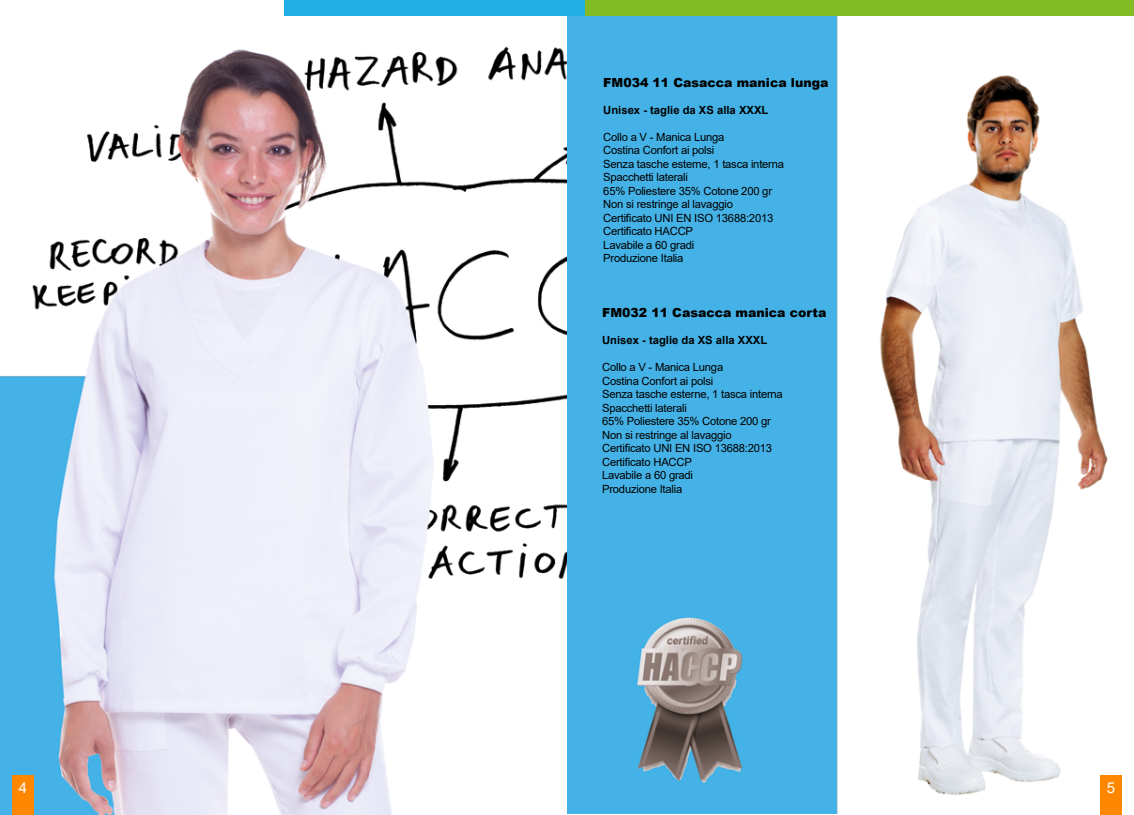
<style>
.page{position:relative;width:1134px;height:815px;background:#fff}
.page>*{position:absolute;margin:0;border:0;box-sizing:border-box;transform-origin:0 0}
.t1{font:15px "Arial";color:#fff}
.t2{font:900 12.5px "Arial";color:#000}
.t3{font:11.25px/13.5px "Arial";letter-spacing:-.02em;color:#000}
.t4{font:700 11.25px "Arial";color:#000}
</style>
<div class="page">
<img style="left:0;top:46px;width:567px;height:769px">
<img style="left:567px;top:16px;width:555px;height:798px">
<div style="left:285px;top:0;width:849px;height:16px;background:#83bb26"></div>
<div style="left:285px;top:0;width:300px;height:16px;background:#21afe6"></div>
<div style="left:1100px;top:775px;width:21px;height:40px;background:#ff8700"></div>
<div style="left:12px;top:775px;width:22px;height:40px;background:#ff8700"></div>
<p class="t2" style="left:603px;top:73px;width:227px">FM034 11 Casacca manica lunga</p>
<p class="t4" style="left:603px;top:102px;width:167px">Unisex - taglie da XS alla XXXL</p>
<p class="t3" style="left:603px;top:130px;width:182px">Collo a V - Manica Lunga<br>Costina Confort ai polsi<br>Senza tasche esterne, 1 tasca interna<br>Spacchetti laterali<br>65% Poliestere 35% Cotone 200 gr<br>Non si restringe al lavaggio<br>Certificato UNI EN ISO 13688:2013<br>Certificato HACCP<br>Lavabile a 60 gradi<br>Produzione Italia</p>
<p class="t2" style="left:602px;top:304px;width:226px">FM032 11 Casacca manica corta</p>
<p class="t4" style="left:602px;top:332px;width:167px">Unisex - taglie da XS alla XXXL</p>
<p class="t3" style="left:602px;top:360px;width:182px">Collo a V - Manica Lunga<br>Costina Confort ai polsi<br>Senza tasche esterne, 1 tasca interna<br>Spacchetti laterali<br>65% Poliestere 35% Cotone 200 gr<br>Non si restringe al lavaggio<br>Certificato UNI EN ISO 13688:2013<br>Certificato HACCP<br>Lavabile a 60 gradi<br>Produzione Italia</p>
<h1 class="t1" style="left:19px;top:778px;width:10px">4</h1>
<h1 class="t1" style="left:1107px;top:778px;width:10px">5</h1>
</div>
